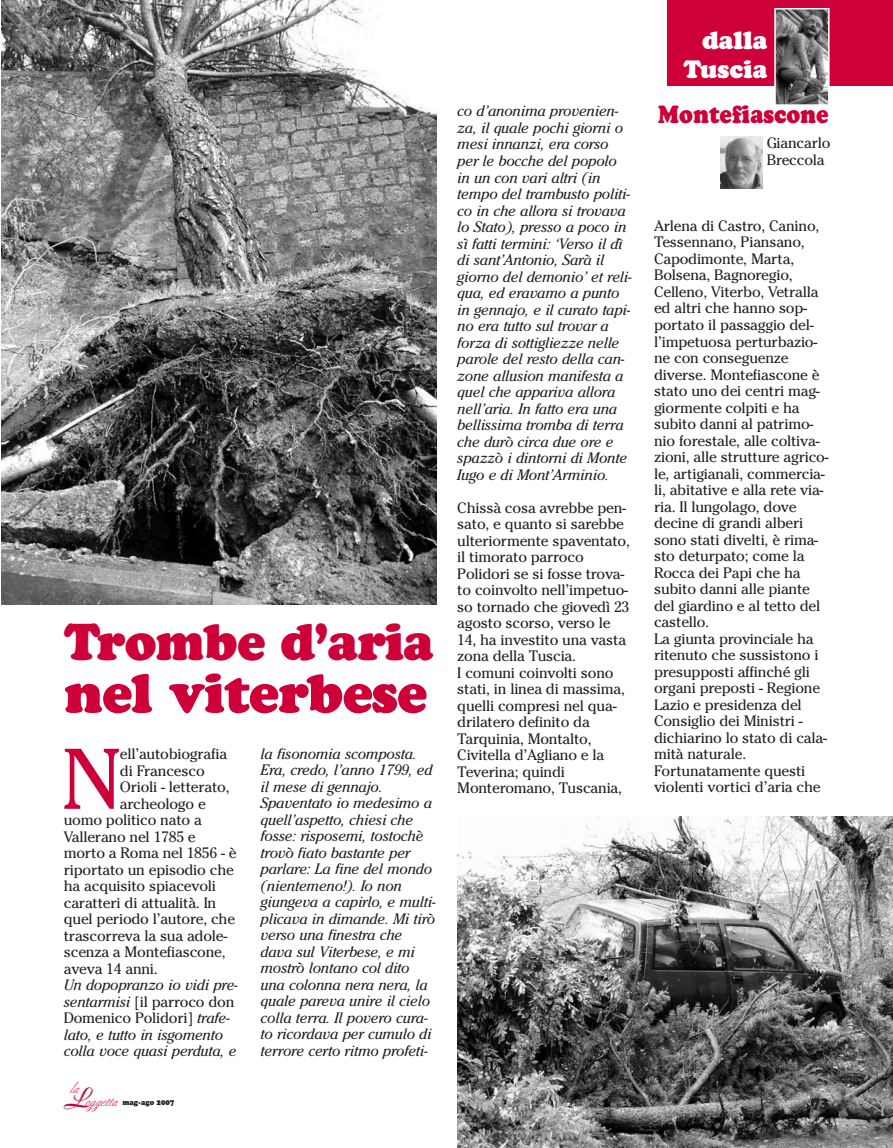
<style>
.page{position:relative;width:893px;height:1148px;background:#fff}
.page>*{position:absolute;margin:0;border:0;box-sizing:border-box;transform-origin:0 0}
.t1{font:85.35px "Cheltenham";color:#cd003a}
.t2{font:900 52.95px "Cooper BT";letter-spacing:-.02em;color:#cd003a}
.t3{font:900 49.65px "Cooper BT";letter-spacing:-.02em;color:#cd003a}
.t4{font:900 24px "Cooper BT";color:#cd003a;scale:.9 1}
.t5{font:900 24px/28.8px "Cooper BT";color:#fff;text-align:right}
.t6{font:15px/16.5px "Cheltenham";letter-spacing:-.015em;color:#231f20}
.t7{font:italic 15px/16.5px "Cheltenham";letter-spacing:-.015em;color:#231f20}
.t8{font:900 15px "Cooper BT";color:#231f20}
.t9{font:14.4px "Berthold Script";color:#cd003a}
.t10{font:900 7.5px "Cooper BT";color:#231f20;scale:.95 1}
.s1{font-style:normal}
.s2{font-family:"Boulevard";font-size:27px;color:#a7a9ac}
</style>
<div class="page">
<img style="left:2px;top:0;width:434px;height:605px">
<img style="left:457px;top:816px;width:435px;height:331px">
<img style="left:720px;top:136px;width:42px;height:52px">
<div style="left:668px;top:0;width:224px;height:85px;background:#cd003a"></div>
<img style="left:777px;top:11px;width:49px;height:92px">
<div style="left:774px;top:8px;width:55px;height:98px;border:2px solid #fff"></div>
<h3 class="t3" style="left:64px;top:621px;width:371px">Trombe d’aria</h3>
<h2 class="t2" style="left:64px;top:671px;width:365px">nel viterbese</h2>
<h1 class="t1" style="left:62px;top:748px;width:61px">N</h1>
<p class="t6" style="left:120px;top:747px;width:109px">ell’autobiografia</p>
<p class="t6" style="left:120px;top:764px;width:86px">di Francesco</p>
<p class="t6" style="left:120px;top:780px;width:111px">Orioli - letterato,</p>
<p class="t6" style="left:120px;top:797px;width:87px">archeologo e</p>
<p class="t6" style="left:64px;top:813px;width:139px">uomo politico nato a</p>
<p class="t6" style="left:64px;top:830px;width:133px">Vallerano nel 1785 e</p>
<p class="t6" style="left:64px;top:846px;width:174px">morto a Roma nel 1856 - è</p>
<p class="t6" style="left:64px;top:863px;width:172px">riportato un episodio che</p>
<p class="t6" style="left:64px;top:879px;width:154px">ha acquisito spiacevoli</p>
<p class="t6" style="left:64px;top:896px;width:154px">caratteri di attualità. In</p>
<p class="t6" style="left:64px;top:912px;width:173px">quel periodo l’autore, che</p>
<p class="t6" style="left:64px;top:929px;width:165px">trascorreva la sua adole-</p>
<p class="t6" style="left:64px;top:945px;width:163px">scenza a Montefiascone,</p>
<p class="t6" style="left:64px;top:962px;width:95px">aveva 14 anni.</p>
<p class="t7" style="left:64px;top:978px;width:175px">Un dopopranzo io vidi pre&shy;sentarmisi <span class="s1">[il parroco don<br>Domenico Polidori]</span> trafe&shy;lato, e tutto in isgomento colla voce quasi perduta, e</p>
<p class="t7" style="left:260px;top:746px;width:176px">la fisonomia scomposta.<br>Era, credo, l’anno 1799, ed il mese di gennajo.<br>Spaventato io medesimo a quell’aspetto, chiesi che fosse: risposemi, tostochè trovò fiato bastante per parlare: La fine del mondo (nientemeno!). Io non giungeva a capirlo, e multi&shy;plicava in dimande. Mi tirò verso una finestra che dava sul Viterbese, e mi mostrò lontano col dito una colonna nera nera, la quale pareva unire il cielo colla terra. Il povero cura&shy;to ricordava per cumulo di terrore certo ritmo profeti-</p>
<p class="t7" style="left:457px;top:104px;width:176px">co d’anonima provenien&shy;za, il quale pochi giorni o mesi innanzi, era corso per le bocche del popolo in un con vari altri (in tempo del trambusto politi&shy;co in che allora si trovava lo Stato), presso a poco in sì fatti termini: ‘Verso il dì di sant’Antonio, Sarà il giorno del demonio’ et reli&shy;qua, ed eravamo a punto in gennajo, e il curato tapi&shy;no era tutto sul trovar a forza di sottigliezze nelle parole del resto della can&shy;zone allusion manifesta a quel che appariva allora nell’aria. In fatto era una bellissima tromba di terra che durò circa due ore e spazzò i dintorni di Monte<br>Iugo e di Mont’Arminio.</p>
<p class="t6" style="left:457px;top:500px;width:174px">Chissà cosa avrebbe pen&shy;sato, e quanto si sarebbe ulteriormente spaventato, il timorato parroco<br>Polidori se si fosse trova&shy;to coinvolto nell’impetuo&shy;so tornado che giovedì 23 agosto scorso, verso le<br>14, ha investito una vasta zona della Tuscia.<br>I comuni coinvolti sono stati, in linea di massima, quelli compresi nel qua&shy;drilatero definito da<br>Tarquinia, Montalto,<br>Civitella d’Agliano e la<br>Teverina; quindi<br>Monteromano, Tuscania,</p>
<h3 class="t5" style="left:683px;top:27px;width:85px">dalla<br>Tuscia</h3>
<h3 class="t4" style="left:658px;top:104px;width:191px">Montefiascone</h3>
<p class="t6" style="left:766px;top:136px;width:65px">Giancarlo<br>Breccola</p>
<p class="t6" style="left:654px;top:219px;width:176px">Arlena di Castro, Canino,<br>Tessennano, Piansano,<br>Capodimonte, Marta,<br>Bolsena, Bagnoregio,<br>Celleno, Viterbo, Vetralla ed altri che hanno sop&shy;portato il passaggio del&shy;l’impetuosa perturbazio&shy;ne con conseguenze diverse. Montefiascone è stato uno dei centri mag&shy;giormente colpiti e ha subito danni al patrimo&shy;nio forestale, alle coltiva&shy;zioni, alle strutture agrico&shy;le, artigianali, commercia&shy;li, abitative e alla rete via&shy;ria. Il lungolago, dove decine di grandi alberi sono stati divelti, è rima&shy;sto deturpato; come la<br>Rocca dei Papi che ha subito danni alle piante del giardino e al tetto del castello.<br>La giunta provinciale ha ritenuto che sussistono i presupposti affinché gli organi preposti - Regione<br>Lazio e presidenza del<br>Consiglio dei Ministri - dichiarino lo stato di cala&shy;mità naturale.<br>Fortunatamente questi violenti vortici d’aria che</p>
<p class="t9" style="left:70px;top:1082px;width:10px">la</p>
<p class="t9" style="left:63px;top:1094px;width:56px"><span class="s2">L</span>oggetta</p>
<p class="t8" style="left:810px;top:1096px;width:20px">73</p>
<p class="t10" style="left:122px;top:1099px;width:56px">mag-ago 2007</p>
</div>
